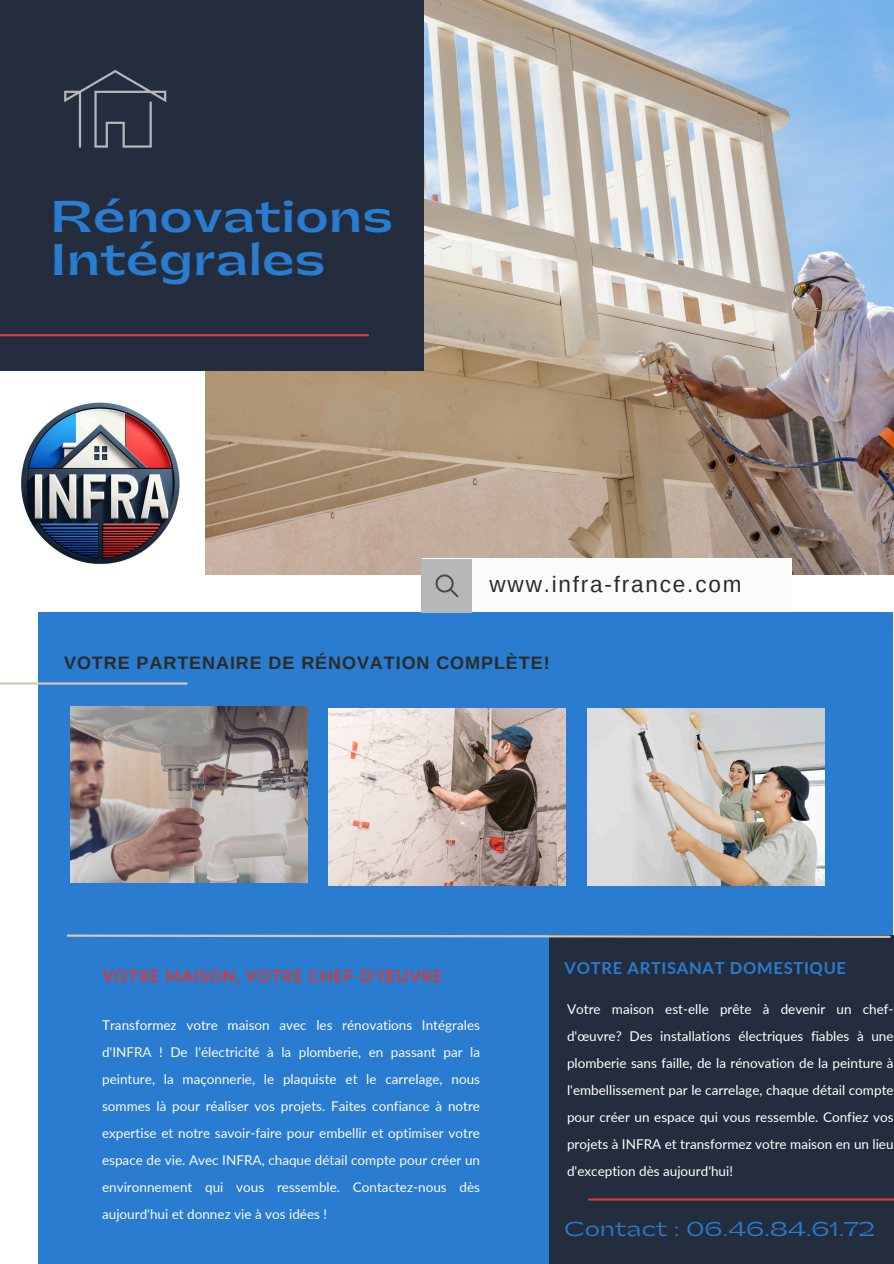
<style>
.page{position:relative;width:894px;height:1264px;background:#fff}
.page>*{position:absolute;margin:0;border:0;box-sizing:border-box;transform-origin:0 0}
.t1{font:700 41.7px/42.8px "Gatwick";letter-spacing:.03em;color:#297ccf}
.t2{font:22.5px "Arimo";letter-spacing:.08em;color:#2c2b27}
.t3{font:19.05px "Gatwick";letter-spacing:.03em;color:#297ccf}
.t4{font:700 18px "Arimo";letter-spacing:.05em;color:#2c2b27}
.t5{font:700 16.5px "Lato";letter-spacing:.04em;color:#d33c3a}
.t6{font:700 16.5px "Lato";letter-spacing:.04em;color:#297ccf}
.t7{font:13.5px/27px "Lato";color:#fbfbfa;text-align:justify}
.t8{font:13.5px/27px "Lato";color:#fff;text-align:justify}
</style>
<div class="page">
<div style="left:38px;top:612px;width:854px;height:651px;background:#297ccf"></div>
<img style="left:215px;top:0;width:678px;height:574px">
<div style="left:0;top:0;width:423px;height:371px;background:#242d3d"></div>
<img style="left:71px;top:706px;width:236px;height:176px">
<div style="left:421px;top:558px;width:370px;height:54px;background:#fbfbfa"></div>
<div style="left:421px;top:558px;width:50px;height:54px;background:#b6b7b9"></div>
<svg style="left:435px;top:574px;width:23px;height:23px"></svg>
<hr style="left:0;top:334px;width:368px;height:2px;background:#d33c3a">
<div style="left:549px;top:935px;width:344px;height:328px;background:#242d3d"></div>
<hr style="left:0;top:682px;width:186px;height:2px;background:#d8c6b2">
<img style="left:328px;top:708px;width:237px;height:177px">
<img style="left:587px;top:708px;width:237px;height:177px">
<svg style="left:66px;top:934px;width:825px;height:4px"></svg>
<hr style="left:589px;top:1198px;width:304px;height:2px;background:#d33c3a">
<svg style="left:64px;top:70px;width:102px;height:77px"></svg>
<img style="left:21px;top:371px;width:194px;height:204px">
<p class="t1" style="left:51px;top:197px;width:343px">Rénovations<br>Intégrales</p>
<h3 class="t2" style="left:489px;top:572px;width:253px">www.infra-france.com</h3>
<p class="t4" style="left:64px;top:653px;width:487px">VOTRE PARTENAIRE DE RÉNOVATION COMPLÈTE!</p>
<p class="t5" style="left:102px;top:966px;width:342px">VOTRE MAISON, VOTRE CHEF-D'ŒUVRE</p>
<p class="t7" style="left:102px;top:1011px;width:379px">Transformez votre maison avec les rénovations Intégrales d'INFRA ! De l'électricité à la plomberie, en passant par la peinture, la maçonnerie, le plaquiste et le carrelage, nous sommes là pour réaliser vos projets. Faites confiance à notre expertise et notre savoir-faire pour embellir et optimiser votre espace de vie. Avec INFRA, chaque détail compte pour créer un environnement qui vous ressemble. Contactez-nous dès aujourd'hui et donnez vie à vos idées !</p>
<h4 class="t6" style="left:564px;top:958px;width:283px">VOTRE ARTISANAT DOMESTIQUE</h4>
<h5 class="t8" style="left:567px;top:995px;width:328px">Votre maison est-elle prête à devenir un chef&shy;d'œuvre? Des installations électriques fiables à une plomberie sans faille, de la rénovation de la peinture à l'embellissement par le carrelage, chaque détail compte pour créer un espace qui vous ressemble. Confiez vos projets à INFRA et transformez votre maison en un lieu d'exception dès aujourd'hui!</h5>
<h2 class="t3" style="left:564px;top:1219px;width:312px">Contact : 06.46.84.61.72</h2>
</div>
